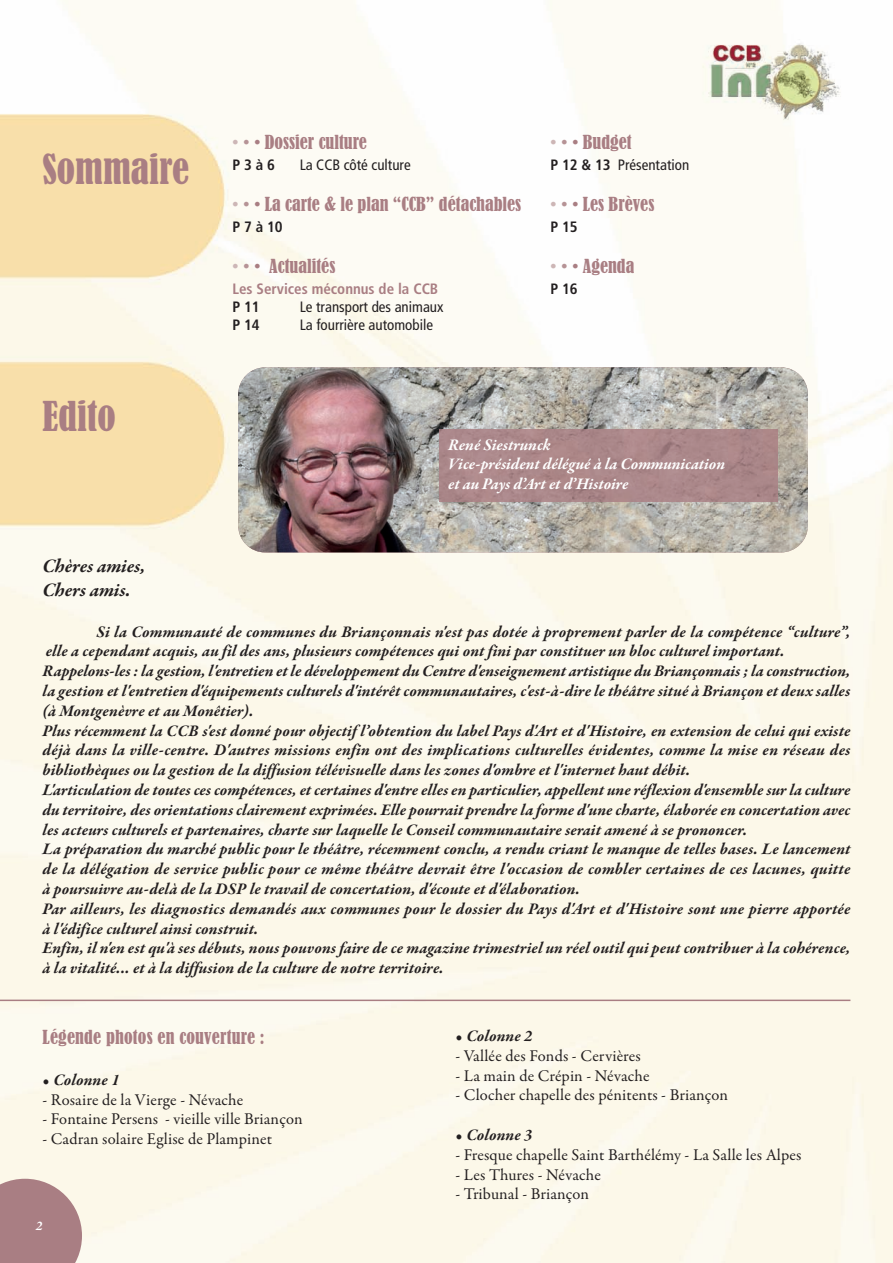
<style>
.page{position:relative;width:893px;height:1263px;background:#fff}
.page>*{position:absolute;margin:0;border:0;box-sizing:border-box;transform-origin:0 0}
.t1{font:condensed 38.25px "Bernard";color:#a97e83}
.t2{font:italic 700 19.5px/23.4px "Garamond Premr Pro";letter-spacing:-.005em;color:#231f20}
.t3{font:condensed 18px "Bernard";color:#a97e83}
.t4{font:italic 700 16.5px/19.8px "Garamond Premr Pro";letter-spacing:.01em;color:#231f20}
.t5{font:16.5px "Garamond Premr Pro";letter-spacing:.01em;color:#231f20}
.t6{font:italic 700 16.5px/19.8px "Garamond Premr Pro";letter-spacing:-.005em;color:#fff}
.t7{font:condensed 15px "Frutiger";color:#231f20}
.t8{font:700 condensed 15px "Frutiger";color:#a97e83}
.t9{font:700 condensed 15px "Frutiger";letter-spacing:.26em;color:#231f20}
.t10{font:italic 700 13.5px "Garamond Premr Pro";color:#fff}
.s1{font-size:21px;color:#cdb6b6}
.s2{font-size:21px;color:#b69396}
.s3{font-size:21px}
.s4{font-weight:700}
</style>
<div class="page">
<img style="left:0;top:0;width:893px;height:1263px">
<svg style="left:0;top:1179px;width:82px;height:84px;background:#b28b8e"></svg>
<img style="left:238px;top:367px;width:570px;height:185px;border-radius:27px">
<div style="left:440px;top:429px;width:337px;height:73px;background:#ac888a"></div>
<hr style="left:0;top:999px;width:850px;height:2px;background:#a97e83">
<h1 class="t1" style="left:43px;top:148px;width:148px">Sommaire</h1>
<h1 class="t1" style="left:43px;top:396px;width:75px">Edito</h1>
<p class="t3" style="left:232px;top:133px;width:136px"><span class="s1">•</span> <span class="s2">•</span> <span class="s3">•</span> Dossier culture</p>
<p class="t9" style="left:232px;top:158px;width:44px">P3à6</p>
<p class="t7" style="left:300px;top:158px;width:112px">La CCB côté culture</p>
<p class="t3" style="left:232px;top:195px;width:290px"><span class="s1">•</span> <span class="s2">•</span> <span class="s3">•</span> La carte &amp; le plan “CCB” détachables</p>
<p class="t9" style="left:232px;top:220px;width:52px">P7à10</p>
<p class="t3" style="left:232px;top:257px;width:104px"><span class="s1">•</span> <span class="s2">•</span> <span class="s3">•</span> Actualités</p>
<p class="t8" style="left:232px;top:282px;width:207px">Les Services méconnus de la CCB</p>
<p class="t9" style="left:232px;top:300px;width:29px">P 11</p>
<p class="t7" style="left:300px;top:300px;width:145px">Le transport des animaux</p>
<p class="t9" style="left:232px;top:318px;width:29px">P 14</p>
<p class="t7" style="left:300px;top:318px;width:135px">La fourrière automobile</p>
<p class="t3" style="left:550px;top:133px;width:83px"><span class="s1">•</span> <span class="s2">•</span> <span class="s3">•</span> Budget</p>
<p class="t7" style="left:550px;top:158px;width:140px"><span class="s4">P 12 &amp; 13</span> Présentation</p>
<p class="t3" style="left:550px;top:195px;width:105px"><span class="s1">•</span> <span class="s2">•</span> <span class="s3">•</span> Les Brèves</p>
<p class="t9" style="left:550px;top:220px;width:29px">P 15</p>
<p class="t3" style="left:550px;top:257px;width:85px"><span class="s1">•</span> <span class="s2">•</span> <span class="s3">•</span> Agenda</p>
<p class="t9" style="left:550px;top:282px;width:29px">P 16</p>
<p class="t6" style="left:448px;top:436px;width:278px">René Siestrunck<br>Vice-président délégué à la Communication et au Pays d’Art et d’Histoire</p>
<p class="t2" style="left:43px;top:556px;width:104px">Chères amies,<br>Chers amis.</p>
<p class="t4" style="left:43px;top:623px;width:809px;text-indent:54px">Si la Communauté de communes du Briançonnais n'est pas dotée à proprement parler de la compétence “culture”, elle a cependant acquis, au fil des ans, plusieurs compétences qui ont fini par constituer un bloc culturel important.<br>Rappelons-les : la gestion, l'entretien et le développement du Centre d'enseignement artistique du Briançonnais ; la construction, la gestion et l'entretien d'équipements culturels d'intérêt communautaires, c'est-à-dire le théâtre situé à Briançon et deux salles (à Montgenèvre et au Monêtier).<br>Plus récemment la CCB s'est donné pour objectif l’obtention du label Pays d'Art et d'Histoire, en extension de celui qui existe déjà dans la ville-centre. D'autres missions enfin ont des implications culturelles évidentes, comme la mise en réseau des bibliothèques ou la gestion de la diffusion télévisuelle dans les zones d'ombre et l'internet haut débit.<br>L'articulation de toutes ces compétences, et certaines d'entre elles en particulier, appellent une réflexion d'ensemble sur la culture du territoire, des orientations clairement exprimées. Elle pourrait prendre la forme d'une charte, élaborée en concertation avec les acteurs culturels et partenaires, charte sur laquelle le Conseil communautaire serait amené à se prononcer.<br>La préparation du marché public pour le théâtre, récemment conclu, a rendu criant le manque de telles bases. Le lancement de la délégation de service public pour ce même théâtre devrait être l'occasion de combler certaines de ces lacunes, quitte à poursuivre au-delà de la DSP le travail de concertation, d'écoute et d'élaboration.<br>Par ailleurs, les diagnostics demandés aux communes pour le dossier du Pays d'Art et d'Histoire sont une pierre apportée à l'édifice culturel ainsi construit.<br>Enfin, il n'en est qu'à ses débuts, nous pouvons faire de ce magazine trimestriel un réel outil qui peut contribuer à la cohérence, à la vitalité... et à la diffusion de la culture de notre territoire.</p>
<p class="t3" style="left:43px;top:1027px;width:223px">Légende photos en couverture :</p>
<p class="t4" style="left:43px;top:1071px;width:79px">• Colonne 1</p>
<p class="t5" style="left:43px;top:1093px;width:202px">- Rosaire de la Vierge - Névache</p>
<p class="t5" style="left:43px;top:1113px;width:262px">- Fontaine Persens - vieille ville Briançon</p>
<p class="t5" style="left:43px;top:1132px;width:231px">- Cadran solaire Eglise de Plampinet</p>
<p class="t10" style="left:36px;top:1221px;width:8px">2</p>
<p class="t4" style="left:455px;top:1027px;width:79px">• Colonne 2</p>
<p class="t5" style="left:455px;top:1049px;width:187px">- Vallée des Fonds - Cervières</p>
<p class="t5" style="left:455px;top:1069px;width:196px">- La main de Crépin - Névache</p>
<p class="t5" style="left:455px;top:1089px;width:274px">- Clocher chapelle des pénitents - Briançon</p>
<p class="t4" style="left:455px;top:1126px;width:79px">• Colonne 3</p>
<p class="t5" style="left:455px;top:1148px;width:347px">- Fresque chapelle Saint Barthélémy - La Salle les Alpes</p>
<p class="t5" style="left:455px;top:1168px;width:147px">- Les Thures - Névache</p>
<p class="t5" style="left:455px;top:1188px;width:135px">- Tribunal - Briançon</p>
</div>
